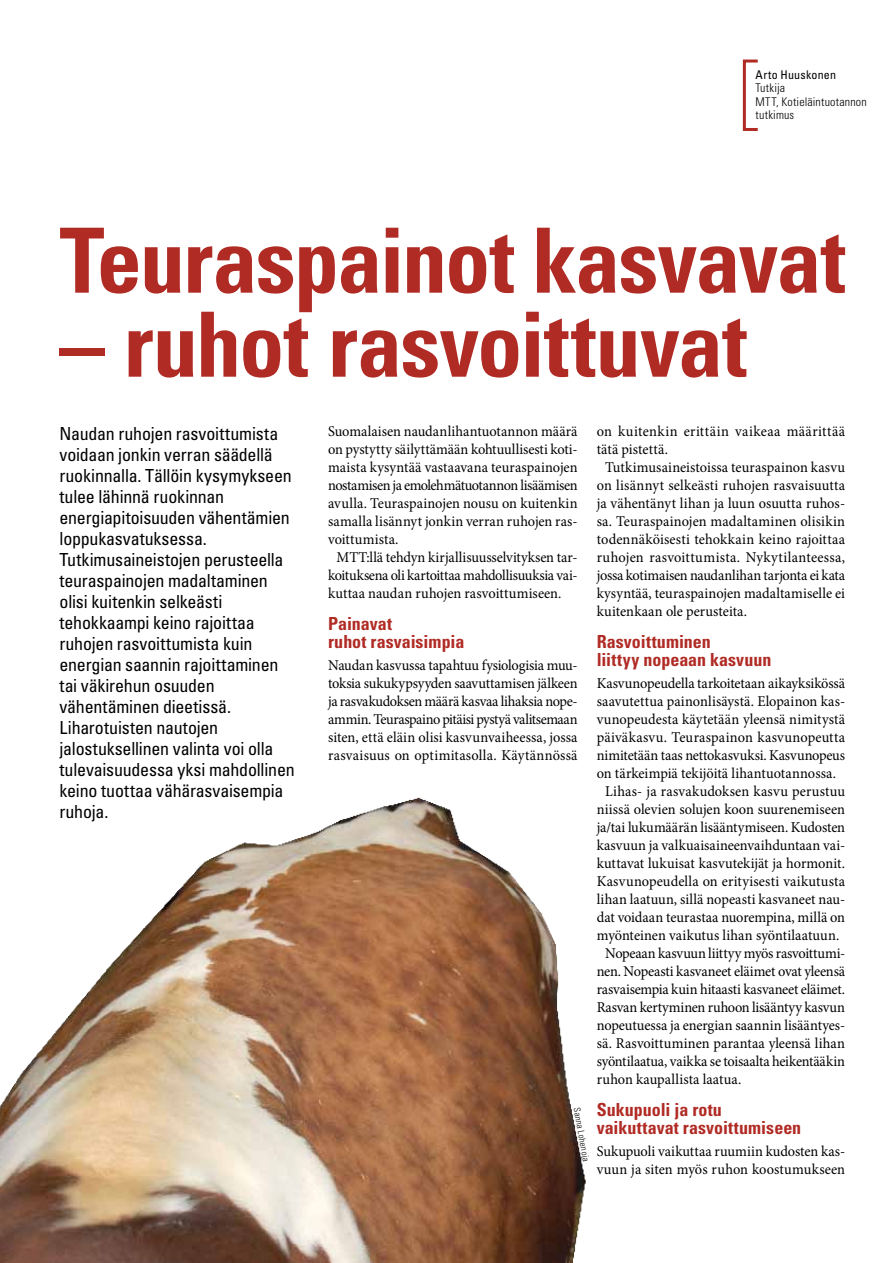
<style>
.page{position:relative;width:893px;height:1263px;background:#fff}
.page>*{position:absolute;margin:0;border:0;box-sizing:border-box;transform-origin:0 0}
.t1{font:700 condensed 90px "Univers";letter-spacing:-.02em;color:#b12b25}
.t2{font:condensed 18px/21px "Univers";letter-spacing:-.01em;color:#000}
.t3{font:700 condensed 18px/18px "Univers";color:#b12b25}
.t4{font:15px/18px "Minion Pro";color:#000;text-align:justify;scale:.96 1}
.t5{font:15px "Minion Pro";letter-spacing:.02em;color:#000;scale:.96 1}
.t6{font:15px "Minion Pro";letter-spacing:-.02em;color:#000;scale:.96 1}
.t7{font:15px "Minion Pro";letter-spacing:-.03em;color:#000;scale:.96 1}
.t8{font:15px "Minion Pro";letter-spacing:.03em;color:#000;scale:.96 1}
.t9{font:300 condensed 12px/13.5px "Univers";letter-spacing:.015em;color:#000}
.t10{font:condensed 12px "Univers";letter-spacing:.02em;color:#000}
.t11{font:300 condensed 9px "Univers";color:#000}
</style>
<div class="page">
<div style="left:743px;top:60px;width:16px;height:71px;border:3px solid #b12b25"></div>
<img style="left:0;top:797px;width:586px;height:466px">
<p class="t10" style="left:755px;top:67px;width:82px">Arto Huuskonen</p>
<p class="t9" style="left:755px;top:81px;width:113px">Tutkija<br>MTT, Kotieläintuotannon tutkimus</p>
<h1 class="t1" style="left:60px;top:205px;width:788px">Teuraspainot kasvavat</h1>
<h1 class="t1" style="left:60px;top:289px;width:689px">– ruhot rasvoittuvat</h1>
<p class="t2" style="left:60px;top:422px;width:237px">Naudan ruhojen rasvoittumista voidaan jonkin verran säädellä ruokinnalla. Tällöin kysymykseen tulee lähinnä ruokinnan energiapitoisuuden vähentämien loppukasvatuksessa.<br>Tutkimusaineistojen perusteella teuraspainojen madaltaminen olisi kuitenkin selkeästi tehokkaampi keino rajoittaa ruhojen rasvoittumista kuin energian saannin rajoittaminen tai väkirehun osuuden vähentäminen dieetissä.<br>Liharotuisten nautojen jalostuksellinen valinta voi olla tulevaisuudessa yksi mahdollinen keino tuottaa vähärasvaisempia ruhoja.</p>
<p class="t4" style="left:328px;top:422px;width:261px">Suomalaisen naudanlihantuotannon määrä</p>
<p class="t4" style="left:328px;top:440px;width:261px">on pystytty säilyttämään kohtuullisesti koti-</p>
<p class="t4" style="left:328px;top:458px;width:261px">maista kysyntää vastaavana teuraspainojen</p>
<p class="t7" style="left:328px;top:475px;width:261px">nostamisen ja emolehmätuotannon lisäämisen</p>
<p class="t4" style="left:328px;top:494px;width:261px">avulla. Teuraspainojen nousu on kuitenkin</p>
<p class="t4" style="left:328px;top:512px;width:261px">samalla lisännyt jonkin verran ruhojen ras-</p>
<p class="t4" style="left:328px;top:530px;width:75px">voittumista.</p>
<p class="t4" style="left:337px;top:548px;width:252px">MTT:llä tehdyn kirjallisuusselvityksen tar-</p>
<p class="t6" style="left:328px;top:565px;width:261px">koituksena oli kartoittaa mahdollisuuksia vai-</p>
<p class="t4" style="left:328px;top:584px;width:245px">kuttaa naudan ruhojen rasvoittumiseen.</p>
<p class="t3" style="left:328px;top:614px;width:138px">Painavat<br>ruhot rasvaisimpia</p>
<p class="t4" style="left:328px;top:656px;width:261px">Naudan kasvussa tapahtuu fysiologisia muu&shy;toksia sukukypsyyden saavuttamisen jälkeen ja rasvakudoksen määrä kasvaa lihaksia nope&shy;ammin. Teuraspaino pitäisi pystyä valitsemaan siten, että eläin olisi kasvunvaiheessa, jossa rasvaisuus on optimitasolla. Käytännössä</p>
<p class="t8" style="left:597px;top:421px;width:260px">on kuitenkin erittäin vaikeaa määrittää</p>
<p class="t4" style="left:597px;top:440px;width:76px">tätä pistettä.</p>
<p class="t4" style="left:605px;top:458px;width:251px">Tutkimusaineistoissa teuraspainon kasvu</p>
<p class="t4" style="left:597px;top:476px;width:260px">on lisännyt selkeästi ruhojen rasvaisuutta</p>
<p class="t4" style="left:597px;top:494px;width:260px">ja vähentänyt lihan ja luun osuutta ruhos-</p>
<p class="t4" style="left:597px;top:512px;width:260px">sa. Teuraspainojen madaltaminen olisikin</p>
<p class="t4" style="left:597px;top:530px;width:260px">todennäköisesti tehokkain keino rajoittaa</p>
<p class="t5" style="left:597px;top:547px;width:260px">ruhojen rasvoittumista. Nykytilanteessa,</p>
<p class="t4" style="left:597px;top:566px;width:260px">jossa kotimaisen naudanlihan tarjonta ei kata</p>
<p class="t4" style="left:597px;top:584px;width:260px">kysyntää, teuraspainojen madaltamiselle ei</p>
<p class="t4" style="left:597px;top:602px;width:158px">kuitenkaan ole perusteita.</p>
<p class="t3" style="left:597px;top:632px;width:176px">Rasvoittuminen<br>liittyy nopeaan kasvuun</p>
<p class="t4" style="left:597px;top:674px;width:260px">Kasvunopeudella tarkoitetaan aikayksikössä</p>
<p class="t4" style="left:597px;top:692px;width:260px">saavutettua painonlisäystä. Elopainon kas-</p>
<p class="t4" style="left:597px;top:710px;width:260px">vunopeudesta käytetään yleensä nimitystä</p>
<p class="t5" style="left:597px;top:727px;width:260px">päiväkasvu. Teuraspainon kasvunopeutta</p>
<p class="t4" style="left:597px;top:746px;width:260px">nimitetään taas nettokasvuksi. Kasvunopeus</p>
<p class="t4" style="left:597px;top:764px;width:251px">on tärkeimpiä tekijöitä lihantuotannossa.</p>
<p class="t4" style="left:605px;top:782px;width:251px">Lihas- ja rasvakudoksen kasvu perustuu</p>
<p class="t4" style="left:597px;top:800px;width:260px">niissä olevien solujen koon suurenemiseen</p>
<p class="t4" style="left:597px;top:818px;width:260px">ja/tai lukumäärän lisääntymiseen. Kudosten</p>
<p class="t4" style="left:597px;top:836px;width:260px">kasvuun ja valkuaisaineenvaihduntaan vai-</p>
<p class="t4" style="left:597px;top:854px;width:260px">kuttavat lukuisat kasvutekijät ja hormonit.</p>
<p class="t4" style="left:597px;top:872px;width:260px">Kasvunopeudella on erityisesti vaikutusta</p>
<p class="t4" style="left:597px;top:890px;width:260px">lihan laatuun, sillä nopeasti kasvaneet nau-</p>
<p class="t4" style="left:597px;top:908px;width:260px">dat voidaan teurastaa nuorempina, millä on</p>
<p class="t4" style="left:597px;top:926px;width:254px">myönteinen vaikutus lihan syöntilaatuun.</p>
<p class="t4" style="left:605px;top:944px;width:251px">Nopeaan kasvuun liittyy myös rasvoittumi-</p>
<p class="t4" style="left:597px;top:962px;width:260px">nen. Nopeasti kasvaneet eläimet ovat yleensä</p>
<p class="t4" style="left:597px;top:980px;width:260px">rasvaisempia kuin hitaasti kasvaneet eläimet.</p>
<p class="t4" style="left:597px;top:998px;width:260px">Rasvan kertyminen ruhoon lisääntyy kasvun</p>
<p class="t4" style="left:597px;top:1016px;width:260px">nopeutuessa ja energian saannin lisääntyes-</p>
<p class="t4" style="left:597px;top:1034px;width:260px">sä. Rasvoittuminen parantaa yleensä lihan</p>
<p class="t4" style="left:597px;top:1052px;width:260px">syöntilaatua, vaikka se toisaalta heikentääkin</p>
<p class="t4" style="left:597px;top:1070px;width:152px">ruhon kaupallista laatua.</p>
<p class="t3" style="left:597px;top:1100px;width:206px">Sukupuoli ja rotu vaikuttavat rasvoittumiseen</p>
<p class="t4" style="left:597px;top:1142px;width:260px">Sukupuoli vaikuttaa ruumiin kudosten kas&shy;vuun ja siten myös ruhon koostumukseen</p>
<p class="t11" style="left:582px;top:1106px;width:56px;rotate:80deg">Sanna Lohenoja</p>
</div>
